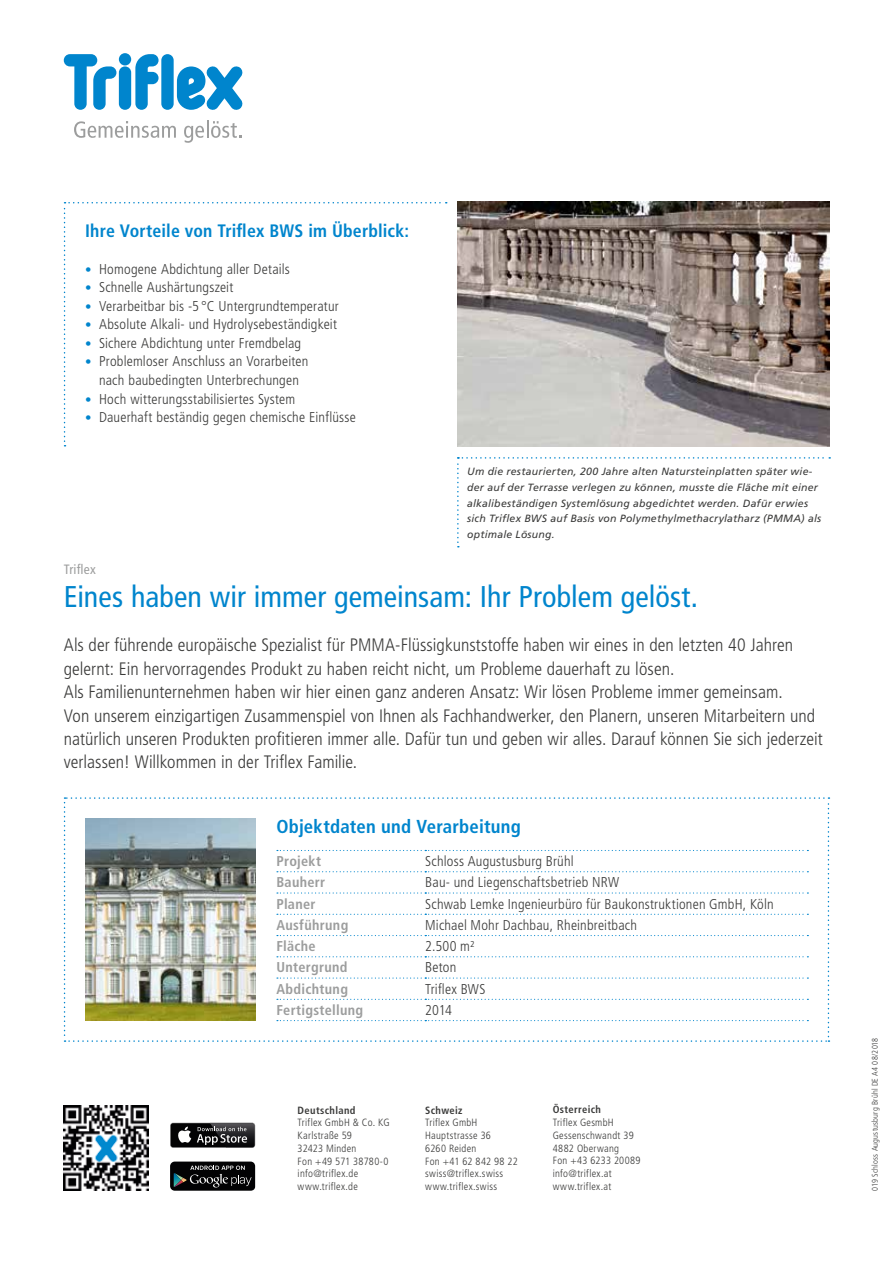
<style>
.page{position:relative;width:893px;height:1263px;background:#fff}
.page>*{position:absolute;margin:0;border:0;box-sizing:border-box;transform-origin:0 0}
.t1{font:condensed 30px "Frutiger LT Pro";letter-spacing:.005em;color:#0085cd}
.t2{font:700 condensed 18.75px "Frutiger LT Pro";letter-spacing:.01em;color:#0085cd}
.t3{font:300 condensed 18px/23.4px "Frutiger LT Pro";color:#3b3b3a}
.t4{font:700 condensed 18px "Frutiger LT Pro";letter-spacing:.01em;color:#0085cd}
.t5{font:300 condensed 14.25px/18.5px "Frutiger LT Pro";letter-spacing:.015em;color:#3b3b3a;text-align:center}
.t6{font:700 condensed 14.25px "Frutiger LT Pro";letter-spacing:.02em;color:#9c9d9d}
.t7{font:condensed 13.5px "Frutiger LT Pro";letter-spacing:.02em;color:#9c9d9d}
.t8{font:300 condensed 10.5px/12.8px "Frutiger LT Pro";letter-spacing:.025em;color:#3b3b3a}
.t9{font:italic 10.5px/15.8px "Frutiger LT Pro";letter-spacing:.02em;color:#3b3b3a}
.t10{font:700 condensed 10.5px "Frutiger LT Pro";letter-spacing:.03em;color:#3b3b3a}
.t11{font:300 condensed 8.25px "Frutiger LT Pro";letter-spacing:.025em;color:#3b3b3a}
.s1{font-size:12.9px;color:#0085cd}
</style>
<div class="page">
<svg style="left:74px;top:121px;width:102px;height:17px"></svg>
<svg style="left:184px;top:120px;width:57px;height:23px"></svg>
<svg style="left:64px;top:54px;width:52px;height:56px"></svg>
<div style="left:119px;top:66px;width:12px;height:44px;background:#0085cd;border-radius:6px"></div>
<div style="left:119px;top:53px;width:12px;height:12px;background:#0085cd;border-radius:50%"></div>
<svg style="left:135px;top:54px;width:24px;height:56px"></svg>
<svg style="left:177px;top:66px;width:65px;height:44px"></svg>
<div style="left:161px;top:54px;width:13px;height:56px;background:#0085cd;border-radius:6px"></div>
<div style="left:170px;top:1123px;width:85px;height:25px;background:#484849;border-radius:3px"></div>
<div style="left:171px;top:1123px;width:84px;height:24px;background:#030304;border-radius:2px"></div>
<svg style="left:178px;top:1126px;width:13px;height:17px"></svg>
<img style="left:210px;top:1147px;width:44px;height:1px">
<img style="left:210px;top:1123px;width:45px;height:24px">
<svg style="left:197px;top:1127px;width:50px;height:18px"></svg>
<div style="left:170px;top:1161px;width:85px;height:30px;background:#020204;border-radius:5px"></div>
<svg style="left:174px;top:1165px;width:78px;height:22px"></svg>
<img style="left:64px;top:1106px;width:85px;height:85px">
<svg style="left:64px;top:797px;width:765px;height:245px"></svg>
<img style="left:457px;top:202px;width:372px;height:244px">
<svg style="left:64px;top:202px;width:383px;height:244px"></svg>
<svg style="left:457px;top:457px;width:373px;height:90px"></svg>
<p class="t4" style="left:85px;top:220px;width:326px">Ihre Vorteile von Triflex BWS im Überblick:</p>
<p class="t5" style="left:85px;top:260px;width:206px"><span class="s1">•</span> Homogene Abdichtung aller Details</p>
<p class="t5" style="left:85px;top:278px;width:150px"><span class="s1">•</span> Schnelle Aushärtungszeit</p>
<p class="t5" style="left:85px;top:297px;width:255px"><span class="s1">•</span> Verarbeitbar bis -5 °C Untergrundtemperatur</p>
<p class="t5" style="left:85px;top:315px;width:253px"><span class="s1">•</span> Absolute Alkali- und Hydrolysebeständigkeit</p>
<p class="t5" style="left:85px;top:334px;width:218px"><span class="s1">•</span> Sichere Abdichtung unter Fremdbelag</p>
<p class="t5" style="left:85px;top:352px;width:225px"><span class="s1">•</span> Problemloser Anschluss an Vorarbeiten nach baubedingten Unterbrechungen</p>
<p class="t5" style="left:85px;top:389px;width:212px"><span class="s1">•</span> Hoch witterungsstabilisiertes System</p>
<p class="t5" style="left:85px;top:408px;width:272px"><span class="s1">•</span> Dauerhaft beständig gegen chemische Einflüsse</p>
<p class="t9" style="left:467px;top:464px;width:355px">Um die restaurierten, 200 Jahre alten Natursteinplatten später wie&shy;der auf der Terrasse verlegen zu können, musste die Fläche mit einer alkalibeständigen Systemlösung abgedichtet werden. Dafür erwies sich Triflex BWS auf Basis von Polymethylmethacrylatharz (PMMA) als optimale Lösung.</p>
<p class="t7" style="left:64px;top:561px;width:34px">Triflex</p>
<h1 class="t1" style="left:64px;top:579px;width:636px">Eines haben wir immer gemeinsam: Ihr Problem gelöst.</h1>
<p class="t3" style="left:64px;top:634px;width:760px">Als der führende europäische Spezialist für PMMA-Flüssigkunststoffe haben wir eines in den letzten 40 Jahren gelernt: Ein hervorragendes Produkt zu haben reicht nicht, um Probleme dauerhaft zu lösen.<br>Als Familienunternehmen haben wir hier einen ganz anderen Ansatz: Wir lösen Probleme immer gemeinsam.<br>Von unserem einzigartigen Zusammenspiel von Ihnen als Fachhandwerker, den Planern, unseren Mitarbeitern und natürlich unseren Produkten profitieren immer alle. Dafür tun und geben wir alles. Darauf können Sie sich jederzeit verlassen! Willkommen in der Triflex Familie.</p>
<p class="t2" style="left:276px;top:815px;width:246px">Objektdaten und Verarbeitung</p>
<p class="t6" style="left:276px;top:853px;width:46px">Projekt</p>
<p class="t5" style="left:425px;top:852px;width:150px">Schloss Augustusburg Brühl</p>
<p class="t6" style="left:276px;top:874px;width:50px">Bauherr</p>
<p class="t5" style="left:425px;top:873px;width:195px">Bau- und Liegenschaftsbetrieb NRW</p>
<p class="t6" style="left:276px;top:895px;width:41px">Planer</p>
<p class="t5" style="left:425px;top:895px;width:350px">Schwab Lemke Ingenieurbüro für Baukonstruktionen GmbH, Köln</p>
<p class="t6" style="left:276px;top:916px;width:73px">Ausführung</p>
<p class="t5" style="left:425px;top:916px;width:213px">Michael Mohr Dachbau, Rheinbreitbach</p>
<p class="t6" style="left:276px;top:938px;width:41px">Fläche</p>
<p class="t5" style="left:425px;top:937px;width:51px">2.500 m²</p>
<p class="t6" style="left:276px;top:959px;width:73px">Untergrund</p>
<p class="t5" style="left:425px;top:958px;width:33px">Beton</p>
<p class="t6" style="left:276px;top:980px;width:73px">Abdichtung</p>
<p class="t5" style="left:425px;top:980px;width:62px">Triflex BWS</p>
<p class="t6" style="left:276px;top:1001px;width:88px">Fertigstellung</p>
<p class="t5" style="left:425px;top:1001px;width:28px">2014</p>
<p class="t10" style="left:298px;top:1104px;width:59px">Deutschland</p>
<p class="t8" style="left:298px;top:1116px;width:93px">Triflex GmbH &amp; Co. KG<br>Karlstraße 59<br>32423 Minden<br>Fon +49 571 38780-0 info@triflex.de www.triflex.de</p>
<p class="t10" style="left:425px;top:1103px;width:39px">Schweiz</p>
<p class="t8" style="left:425px;top:1116px;width:94px">Triflex GmbH<br>Hauptstrasse 36<br>6260 Reiden<br>Fon +41 62 842 98 22 swiss@triflex.swiss www.triflex.swiss</p>
<p class="t10" style="left:553px;top:1103px;width:50px">Österreich</p>
<p class="t8" style="left:553px;top:1116px;width:89px">Triflex GesmbH<br>Gessenschwandt 39<br>4882 Oberwang<br>Fon +43 6233 20089 info@triflex.at www.triflex.at</p>
<p class="t11" style="left:870px;top:1191px;width:154px;rotate:-90deg">019 Schloss Augustusburg Brühl DE A4 08/2018</p>
</div>
